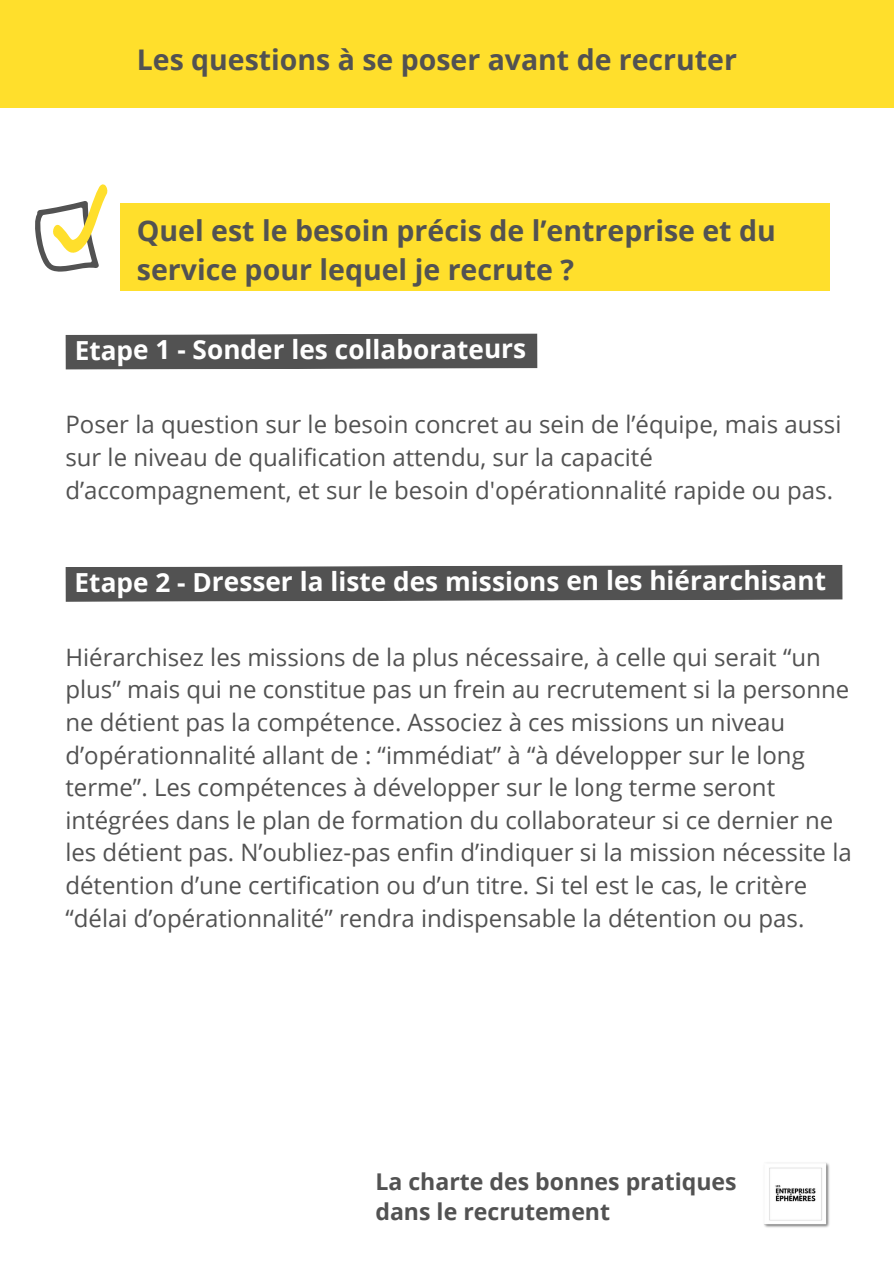
<style>
.page{position:relative;width:894px;height:1264px;background:#fff}
.page>*{position:absolute;margin:0;border:0;box-sizing:border-box;transform-origin:0 0}
.t1{font:700 28.5px/39.3px "Open Sans";color:#525252}
.t2{font:700 26.25px "Open Sans";letter-spacing:-.005em;color:#fff}
.t3{font:24px/32.7px "Open Sans";color:#525252}
.t4{font:700 23.1px/29.2px "Open Sans";color:#525252}
</style>
<div class="page">
<div style="left:120px;top:203px;width:709px;height:87px;background:#ffdf2c"></div>
<svg style="left:35px;top:184px;width:73px;height:88px"></svg>
<div style="left:65px;top:333px;width:472px;height:36px;background:#525252"></div>
<svg style="left:65px;top:565px;width:777px;height:37px;background:#5e5e5e"></svg>
<div style="left:0;top:0;width:893px;height:107px;background:#ffdf2c"></div>
<img style="left:764px;top:1162px;width:66px;height:66px">
<h1 class="t1" style="left:137px;top:40px;width:601px">Les questions à se poser avant de recruter</h1>
<h1 class="t1" style="left:137px;top:210px;width:640px">Quel est le besoin précis de l’entreprise et du service pour lequel je recrute ?</h1>
<p class="t2" style="left:75px;top:331px;width:453px">Etape 1 - Sonder les collaborateurs</p>
<h1 class="t3" style="left:65px;top:408px;width:777px">Poser la question sur le besoin concret au sein de l’équipe, mais aussi sur le niveau de qualification attendu, sur la capacité d’accompagnement, et sur le besoin d'opérationnalité rapide ou pas.</h1>
<h1 class="t2" style="left:75px;top:562px;width:753px">Etape 2 - Dresser la liste des missions en les hiérarchisant</h1>
<p class="t3" style="left:65px;top:640px;width:787px">Hiérarchisez les missions de la plus nécessaire, à celle qui serait “un plus” mais qui ne constitue pas un frein au recrutement si la personne ne détient pas la compétence. Associez à ces missions un niveau d’opérationnalité allant de : “immédiat” à “à développer sur le long terme”. Les compétences à développer sur le long terme seront intégrées dans le plan de formation du collaborateur si ce dernier ne les détient pas. N’oubliez-pas enfin d’indiquer si la mission nécessite la détention d’une certification ou d’un titre. Si tel est le cas, le critère “délai d’opérationnalité” rendra indispensable la détention ou pas.</p>
<p class="t4" style="left:375px;top:1166px;width:362px">La charte des bonnes pratiques dans le recrutement</p>
</div>
